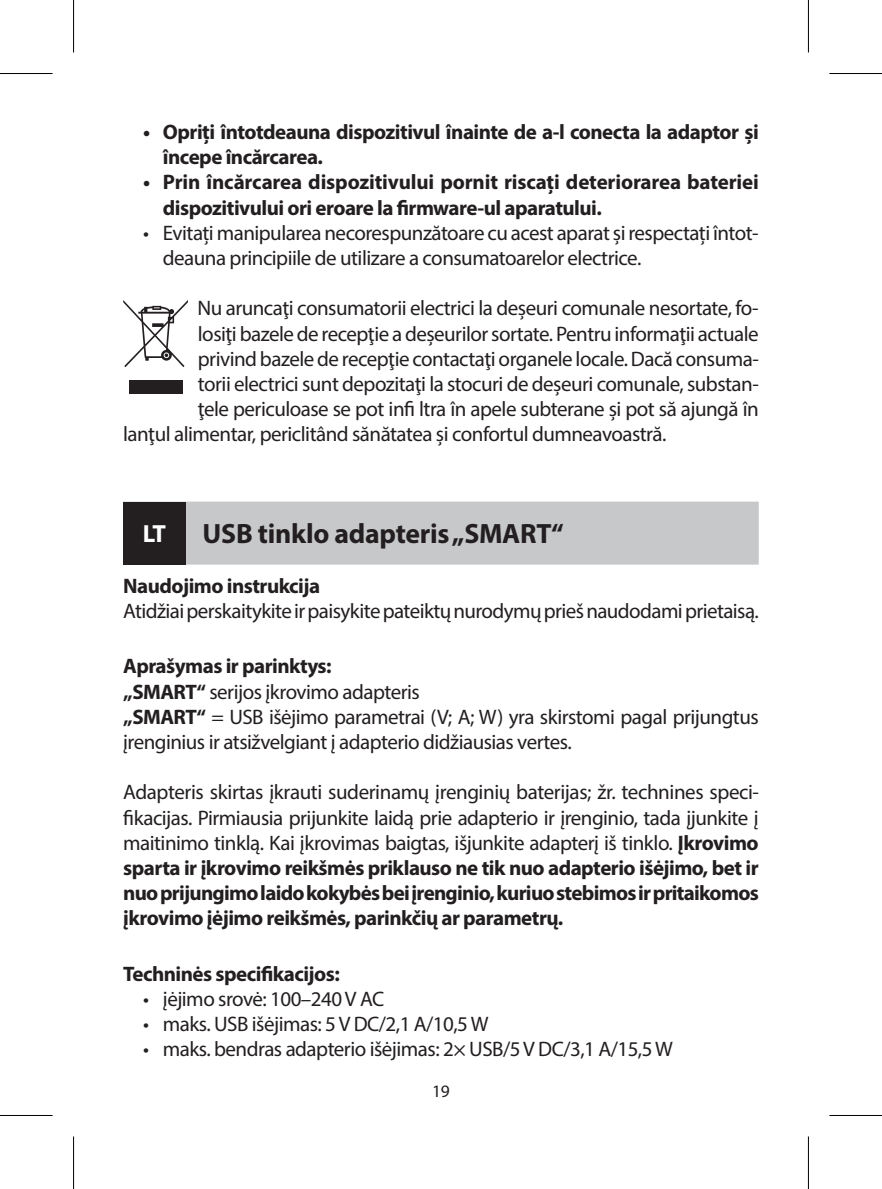
<style>
.page{position:relative;width:882px;height:1189px;background:#fff}
.page>*{position:absolute;margin:0;border:0;box-sizing:border-box;transform-origin:0 0}
.t1{font:700 28px "Myriad Pro";letter-spacing:-.01em;color:#231f20}
.t2{font:700 24.85px "Myriad Pro";color:#fff}
.t3{font:21px/25.2px "Myriad Pro";letter-spacing:-.025em;color:#231f20}
.t4{font:700 21px/25.2px "Myriad Pro";letter-spacing:-.025em;color:#231f20}
.t5{font:17.5px "Myriad Pro";color:#231f20}
.s1{font-weight:700}
</style>
<div class="page">
<div style="left:123px;top:501px;width:635px;height:63px;background:#c7c8ca"></div>
<svg style="left:123px;top:300px;width:65px;height:67px"></svg>
<div style="left:129px;top:380px;width:53px;height:14px;background:#231f20"></div>
<div style="left:123px;top:502px;width:62px;height:62px;background:#231f20"></div>
<div style="left:71px;top:0;width:5px;height:53px;background:#f6f6f6"></div>
<div style="left:71px;top:1136px;width:5px;height:53px;background:#f6f6f6"></div>
<svg style="left:808px;top:0;width:1px;height:53px"></svg>
<svg style="left:808px;top:1136px;width:1px;height:53px"></svg>
<hr style="left:0;top:73px;width:52px;height:1px;background:#000">
<hr style="left:829px;top:73px;width:52px;height:1px;background:#000">
<hr style="left:0;top:1115px;width:52px;height:1px;background:#000">
<hr style="left:829px;top:1115px;width:52px;height:1px;background:#000">
<hr style="left:73px;top:0;width:1px;height:53px;background:#000">
<hr style="left:73px;top:1136px;width:1px;height:53px;background:#000">
<hr style="left:807px;top:0;width:1px;height:53px;background:#000">
<hr style="left:807px;top:1136px;width:1px;height:53px;background:#000">
<p class="t4" style="left:163px;top:118px;width:597px;text-indent:-20px">• Opriți întotdeauna dispozitivul înainte de a-l conecta la adaptor și începe încărcarea.</p>
<p class="t4" style="left:163px;top:169px;width:597px;text-indent:-20px">• Prin încărcarea dispozitivului pornit riscați deteriorarea bateriei dispozitivului ori eroare la firmware-ul aparatului.</p>
<p class="t3" style="left:163px;top:220px;width:597px;text-indent:-20px">• Evitați manipularea necorespunzătoare cu acest aparat și respectați întot&shy;deauna principiile de utilizare a consumatoarelor electrice.</p>
<p class="t3" style="left:197px;top:295px;width:562px">Nu aruncaţi consumatorii electrici la deşeuri comunale nesortate, fo-</p>
<p class="t3" style="left:198px;top:320px;width:562px">losiţi bazele de recepţie a deşeurilor sortate. Pentru informaţii actuale</p>
<p class="t3" style="left:198px;top:346px;width:562px">privind bazele de recepţie contactaţi organele locale. Dacă consuma-</p>
<p class="t3" style="left:198px;top:371px;width:562px">torii electrici sunt depozitaţi la stocuri de deşeuri comunale, substan-</p>
<p class="t3" style="left:198px;top:396px;width:562px">ţele periculoase se pot infi ltra în apele subterane şi pot să ajungă în</p>
<p class="t3" style="left:123px;top:421px;width:544px">lanţul alimentar, periclitând sănătatea şi confortul dumneavoastră.</p>
<p class="t2" style="left:143px;top:518px;width:25px">LT</p>
<h1 class="t1" style="left:202px;top:515px;width:362px">USB tinklo adapteris „SMART“</h1>
<p class="t4" style="left:123px;top:572px;width:198px">Naudojimo instrukcija</p>
<p class="t3" style="left:123px;top:598px;width:637px">Atidžiai perskaitykite ir paisykite pateiktų nurodymų prieš naudodami prietaisą.</p>
<p class="t3" style="left:123px;top:653px;width:636px"><span class="s1">Aprašymas ir parinktys:<br>„SMART“</span> serijos įkrovimo adapteris<br><span class="s1">„SMART“</span> = USB išėjimo parametrai (V; A; W) yra skirstomi pagal prijungtus įrenginius ir atsižvelgiant į adapterio didžiausias vertes.</p>
<p class="t3" style="left:123px;top:779px;width:637px;text-align:justify">Adapteris skirtas įkrauti suderinamų įrenginių baterijas; žr. technines speci&shy;fikacijas. Pirmiausia prijunkite laidą prie adapterio ir įrenginio, tada įjunkite į maitinimo tinklą. Kai įkrovimas baigtas, išjunkite adapterį iš tinklo. <span class="s1">Įkrovimo sparta ir įkrovimo reikšmės priklauso ne tik nuo adapterio išėjimo, bet ir nuo prijungimo laido kokybės bei įrenginio, kuriuo stebimos ir pritaikomos įkrovimo įėjimo reikšmės, parinkčių ar parametrų.</span></p>
<p class="t4" style="left:123px;top:960px;width:218px">Techninės specifikacijos:</p>
<p class="t3" style="left:143px;top:986px;width:242px">• įėjimo srovė: 100–240 V AC</p>
<p class="t3" style="left:143px;top:1011px;width:347px">• maks. USB išėjimas: 5 V DC/2,1 A/10,5 W</p>
<p class="t3" style="left:143px;top:1036px;width:531px">• maks. bendras adapterio išėjimas: 2× USB/5 V DC/3,1 A/15,5 W</p>
<p class="t5" style="left:432px;top:1080px;width:19px">19</p>
</div>
